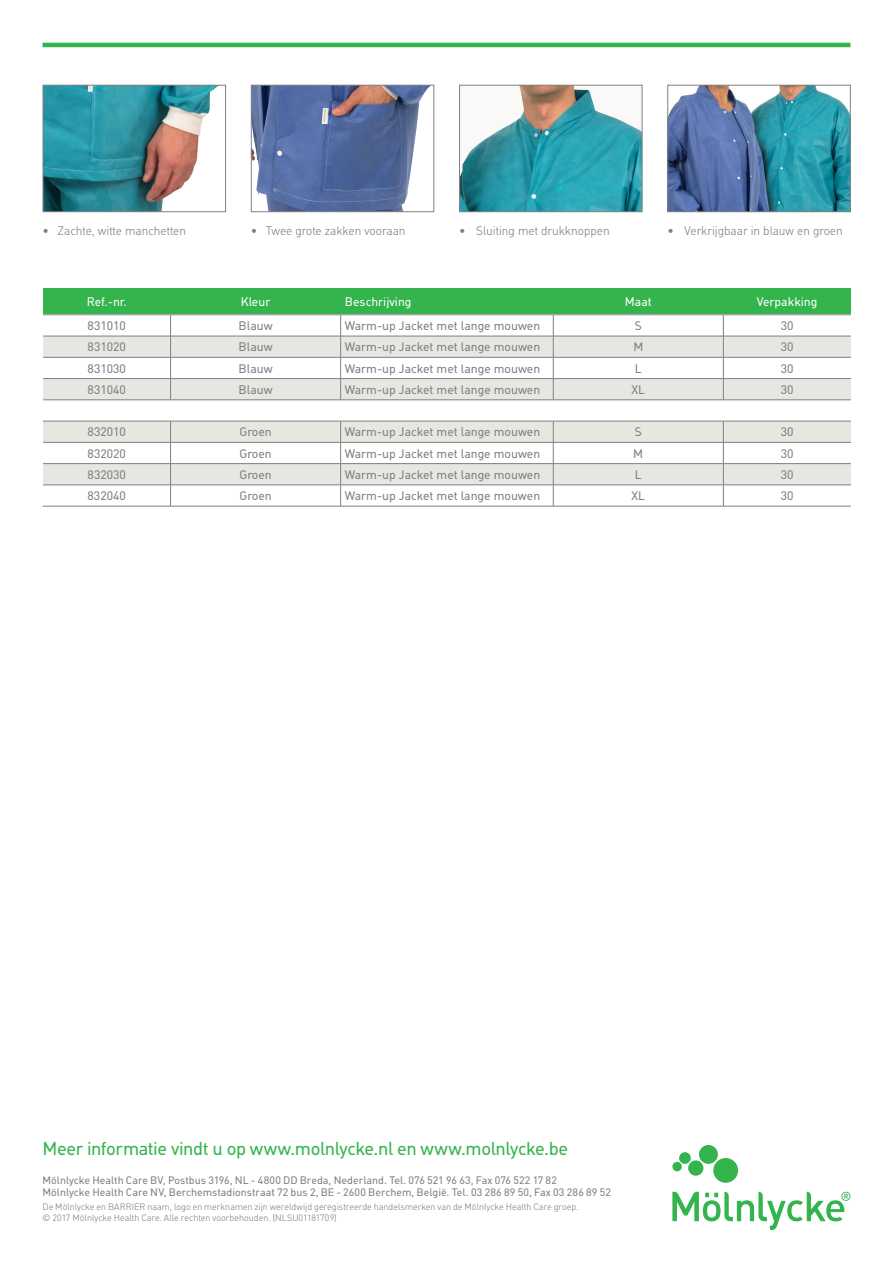
<style>
.page{position:relative;width:893px;height:1263px;background:#fff}
.page>*{position:absolute;margin:0;border:0;box-sizing:border-box;transform-origin:0 0}
.t1{font:18px "MHC Din";letter-spacing:-.025em;color:#34b44d}
.t2{font:12px "MHC Din";color:#808083}
.t3{font:300 12px "MHC Din";color:#808083}
.t4{font:12px "MHC Din";color:#fff}
.t5{font:10.5px/12px "MHC Din";color:#808083}
.t6{font:300 9px/10.5px "MHC Din";letter-spacing:.005em;color:#808083}
</style>
<div class="page">
<svg style="left:672px;top:1145px;width:178px;height:85px"></svg>
<hr style="left:43px;top:43px;width:807px;height:4px;background:#34b44d">
<div style="left:43px;top:288px;width:128px;height:27px;background:#34b44d"></div>
<div style="left:171px;top:288px;width:170px;height:27px;background:#34b44d"></div>
<div style="left:341px;top:288px;width:212px;height:27px;background:#34b44d"></div>
<div style="left:553px;top:288px;width:170px;height:27px;background:#34b44d"></div>
<div style="left:723px;top:288px;width:128px;height:27px;background:#34b44d"></div>
<div style="left:43px;top:336px;width:128px;height:21px;background:#e8e6e1"></div>
<div style="left:171px;top:336px;width:170px;height:21px;background:#e8e6e1"></div>
<div style="left:341px;top:336px;width:212px;height:21px;background:#e8e6e1"></div>
<div style="left:553px;top:336px;width:170px;height:21px;background:#e8e6e1"></div>
<div style="left:723px;top:336px;width:128px;height:21px;background:#e8e6e1"></div>
<div style="left:43px;top:379px;width:128px;height:21px;background:#e8e6e1"></div>
<div style="left:171px;top:379px;width:170px;height:21px;background:#e8e6e1"></div>
<div style="left:341px;top:379px;width:212px;height:21px;background:#e8e6e1"></div>
<div style="left:553px;top:379px;width:170px;height:21px;background:#e8e6e1"></div>
<div style="left:723px;top:379px;width:128px;height:21px;background:#e8e6e1"></div>
<hr style="left:171px;top:314px;width:170px;height:1px;background:#808083">
<hr style="left:341px;top:314px;width:212px;height:1px;background:#808083">
<hr style="left:171px;top:336px;width:170px;height:1px;background:#808083">
<hr style="left:341px;top:336px;width:212px;height:1px;background:#808083">
<hr style="left:171px;top:357px;width:170px;height:1px;background:#808083">
<hr style="left:341px;top:357px;width:212px;height:1px;background:#808083">
<hr style="left:171px;top:378px;width:170px;height:1px;background:#808083">
<hr style="left:341px;top:378px;width:212px;height:1px;background:#808083">
<svg style="left:340px;top:315px;width:1px;height:85px"></svg>
<hr style="left:553px;top:314px;width:170px;height:1px;background:#808083">
<hr style="left:553px;top:336px;width:170px;height:1px;background:#808083">
<hr style="left:553px;top:357px;width:170px;height:1px;background:#808083">
<hr style="left:553px;top:378px;width:170px;height:1px;background:#808083">
<svg style="left:553px;top:315px;width:1px;height:85px"></svg>
<hr style="left:723px;top:314px;width:128px;height:1px;background:#808083">
<hr style="left:723px;top:336px;width:128px;height:1px;background:#808083">
<hr style="left:723px;top:357px;width:128px;height:1px;background:#808083">
<hr style="left:723px;top:378px;width:128px;height:1px;background:#808083">
<svg style="left:723px;top:315px;width:1px;height:85px"></svg>
<hr style="left:43px;top:314px;width:128px;height:1px;background:#808083">
<hr style="left:43px;top:336px;width:128px;height:1px;background:#808083">
<hr style="left:43px;top:357px;width:128px;height:1px;background:#808083">
<hr style="left:43px;top:378px;width:128px;height:1px;background:#808083">
<svg style="left:170px;top:315px;width:1px;height:85px"></svg>
<hr style="left:43px;top:400px;width:128px;height:1px;background:#808083">
<hr style="left:171px;top:400px;width:170px;height:1px;background:#808083">
<hr style="left:341px;top:400px;width:212px;height:1px;background:#808083">
<hr style="left:553px;top:400px;width:170px;height:1px;background:#808083">
<hr style="left:723px;top:400px;width:128px;height:1px;background:#808083">
<div style="left:43px;top:421px;width:128px;height:21px;background:#e8e6e1"></div>
<div style="left:171px;top:421px;width:170px;height:21px;background:#e8e6e1"></div>
<div style="left:341px;top:421px;width:212px;height:21px;background:#e8e6e1"></div>
<div style="left:553px;top:421px;width:170px;height:21px;background:#e8e6e1"></div>
<div style="left:723px;top:421px;width:128px;height:21px;background:#e8e6e1"></div>
<div style="left:43px;top:464px;width:128px;height:21px;background:#e8e6e1"></div>
<div style="left:171px;top:464px;width:170px;height:21px;background:#e8e6e1"></div>
<div style="left:341px;top:464px;width:212px;height:21px;background:#e8e6e1"></div>
<div style="left:553px;top:464px;width:170px;height:21px;background:#e8e6e1"></div>
<div style="left:723px;top:464px;width:128px;height:21px;background:#e8e6e1"></div>
<hr style="left:171px;top:442px;width:170px;height:1px;background:#808083">
<hr style="left:341px;top:442px;width:212px;height:1px;background:#808083">
<hr style="left:171px;top:463px;width:170px;height:1px;background:#808083">
<hr style="left:341px;top:463px;width:212px;height:1px;background:#808083">
<hr style="left:171px;top:485px;width:170px;height:1px;background:#808083">
<hr style="left:341px;top:485px;width:212px;height:1px;background:#808083">
<svg style="left:340px;top:422px;width:1px;height:84px"></svg>
<hr style="left:553px;top:442px;width:170px;height:1px;background:#808083">
<hr style="left:553px;top:463px;width:170px;height:1px;background:#808083">
<hr style="left:553px;top:485px;width:170px;height:1px;background:#808083">
<svg style="left:553px;top:422px;width:1px;height:84px"></svg>
<hr style="left:723px;top:442px;width:128px;height:1px;background:#808083">
<hr style="left:723px;top:463px;width:128px;height:1px;background:#808083">
<hr style="left:723px;top:485px;width:128px;height:1px;background:#808083">
<svg style="left:723px;top:422px;width:1px;height:84px"></svg>
<hr style="left:43px;top:442px;width:128px;height:1px;background:#808083">
<hr style="left:43px;top:463px;width:128px;height:1px;background:#808083">
<hr style="left:43px;top:485px;width:128px;height:1px;background:#808083">
<svg style="left:170px;top:422px;width:1px;height:84px"></svg>
<hr style="left:43px;top:506px;width:128px;height:1px;background:#808083">
<hr style="left:171px;top:506px;width:170px;height:1px;background:#808083">
<hr style="left:341px;top:506px;width:212px;height:1px;background:#808083">
<hr style="left:553px;top:506px;width:170px;height:1px;background:#808083">
<hr style="left:723px;top:506px;width:128px;height:1px;background:#808083">
<hr style="left:43px;top:421px;width:128px;height:1px;background:#808083">
<hr style="left:171px;top:421px;width:170px;height:1px;background:#808083">
<hr style="left:341px;top:421px;width:212px;height:1px;background:#808083">
<hr style="left:553px;top:421px;width:170px;height:1px;background:#808083">
<hr style="left:723px;top:421px;width:128px;height:1px;background:#808083">
<img style="left:45px;top:87px;width:172px;height:123px">
<div style="left:43px;top:85px;width:183px;height:127px;border:1px solid #808083"></div>
<img style="left:253px;top:87px;width:176px;height:123px">
<div style="left:251px;top:85px;width:183px;height:127px;border:1px solid #808083"></div>
<img style="left:461px;top:87px;width:179px;height:123px">
<div style="left:459px;top:85px;width:183px;height:127px;border:1px solid #808083"></div>
<img style="left:670px;top:87px;width:178px;height:123px">
<div style="left:668px;top:85px;width:182px;height:127px;border:1px solid #808083"></div>
<p class="t3" style="left:43px;top:223px;width:145px">• Zachte, witte manchetten</p>
<p class="t3" style="left:251px;top:223px;width:156px">• Twee grote zakken vooraan</p>
<p class="t3" style="left:459px;top:223px;width:152px">• Sluiting met drukknoppen</p>
<p class="t3" style="left:668px;top:223px;width:177px">• Verkrijgbaar in blauw en groen</p>
<p class="t4" style="left:87px;top:294px;width:42px">Ref.-nr.</p>
<p class="t4" style="left:241px;top:294px;width:31px">Kleur</p>
<p class="t4" style="left:345px;top:294px;width:68px">Beschrijving</p>
<p class="t4" style="left:625px;top:294px;width:28px">Maat</p>
<p class="t4" style="left:757px;top:294px;width:62px">Verpakking</p>
<p class="t2" style="left:88px;top:318px;width:40px">831010</p>
<p class="t2" style="left:239px;top:318px;width:35px">Blauw</p>
<p class="t2" style="left:345px;top:318px;width:197px">Warm-up Jacket met lange mouwen</p>
<p class="t2" style="left:635px;top:318px;width:9px">S</p>
<p class="t2" style="left:781px;top:318px;width:14px">30</p>
<p class="t2" style="left:88px;top:339px;width:40px">831020</p>
<p class="t2" style="left:239px;top:339px;width:35px">Blauw</p>
<p class="t2" style="left:345px;top:339px;width:197px">Warm-up Jacket met lange mouwen</p>
<p class="t2" style="left:633px;top:339px;width:11px">M</p>
<p class="t2" style="left:781px;top:339px;width:14px">30</p>
<p class="t2" style="left:88px;top:361px;width:40px">831030</p>
<p class="t2" style="left:239px;top:361px;width:35px">Blauw</p>
<p class="t2" style="left:345px;top:361px;width:197px">Warm-up Jacket met lange mouwen</p>
<p class="t2" style="left:635px;top:361px;width:8px">L</p>
<p class="t2" style="left:781px;top:361px;width:14px">30</p>
<p class="t2" style="left:88px;top:382px;width:40px">831040</p>
<p class="t2" style="left:239px;top:382px;width:35px">Blauw</p>
<p class="t2" style="left:345px;top:382px;width:197px">Warm-up Jacket met lange mouwen</p>
<p class="t2" style="left:632px;top:382px;width:15px">XL</p>
<p class="t2" style="left:781px;top:382px;width:14px">30</p>
<p class="t2" style="left:88px;top:425px;width:40px">832010</p>
<p class="t2" style="left:239px;top:425px;width:34px">Groen</p>
<p class="t2" style="left:345px;top:425px;width:197px">Warm-up Jacket met lange mouwen</p>
<p class="t2" style="left:635px;top:425px;width:9px">S</p>
<p class="t2" style="left:781px;top:425px;width:14px">30</p>
<p class="t2" style="left:88px;top:446px;width:40px">832020</p>
<p class="t2" style="left:239px;top:446px;width:34px">Groen</p>
<p class="t2" style="left:345px;top:446px;width:197px">Warm-up Jacket met lange mouwen</p>
<p class="t2" style="left:633px;top:446px;width:11px">M</p>
<p class="t2" style="left:781px;top:446px;width:14px">30</p>
<p class="t2" style="left:88px;top:467px;width:40px">832030</p>
<p class="t2" style="left:239px;top:467px;width:34px">Groen</p>
<p class="t2" style="left:345px;top:467px;width:197px">Warm-up Jacket met lange mouwen</p>
<p class="t2" style="left:635px;top:467px;width:8px">L</p>
<p class="t2" style="left:781px;top:467px;width:14px">30</p>
<p class="t2" style="left:88px;top:488px;width:40px">832040</p>
<p class="t2" style="left:239px;top:488px;width:34px">Groen</p>
<p class="t2" style="left:345px;top:488px;width:197px">Warm-up Jacket met lange mouwen</p>
<p class="t2" style="left:631px;top:488px;width:15px">XL</p>
<p class="t2" style="left:781px;top:488px;width:14px">30</p>
<p class="t1" style="left:43px;top:1137px;width:527px">Meer informatie vindt u op www.molnlycke.nl en www.molnlycke.be</p>
<p class="t5" style="left:43px;top:1173px;width:570px">Mölnlycke Health Care BV, Postbus 3196, NL - 4800 DD Breda, Nederland. Tel. 076 521 96 63, Fax 076 522 17 82<br>Mölnlycke Health Care NV, Berchemstadionstraat 72 bus 2, BE - 2600 Berchem, België. Tel. 03 286 89 50, Fax 03 286 89 52</p>
<p class="t6" style="left:43px;top:1202px;width:538px">De Mölnlycke en BARRIER naam, logo en merknamen zijn wereldwijd geregistreerde handelsmerken van de Mölnlycke Health Care groep. © 2017 Mölnlycke Health Care. Alle rechten voorbehouden. (NLSU01181709)</p>
</div>
